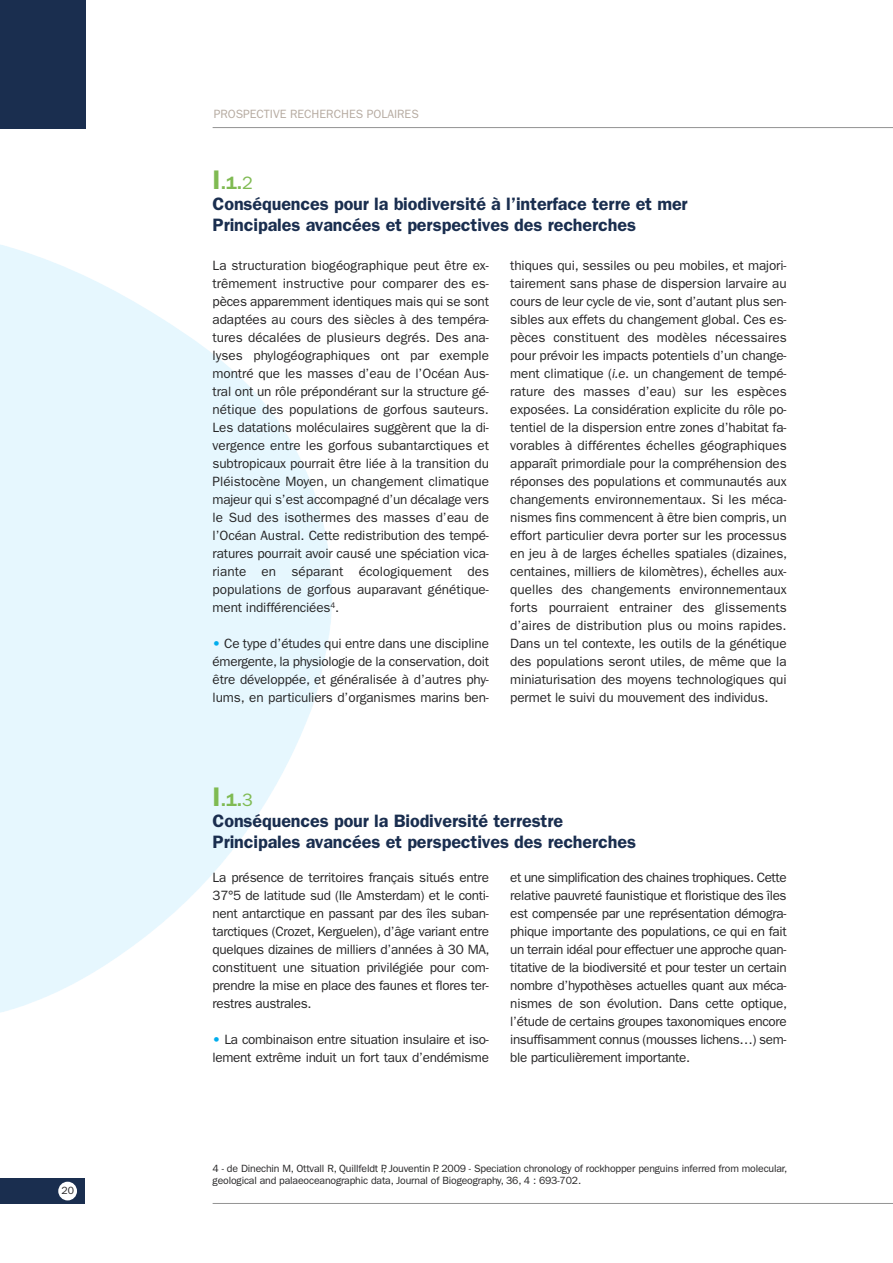
<style>
.page{position:relative;width:893px;height:1263px;background:#fff}
.page>*{position:absolute;margin:0;border:0;box-sizing:border-box;transform-origin:0 0}
.t1{font:600 18px/21px "Franklin Gothic";letter-spacing:-.005em;color:#1a2e4f}
.t2{font:13.5px/18px "Franklin Gothic";letter-spacing:-.025em;color:#272627;text-align:justify}
.t3{font:12px "Franklin Gothic";color:#b6aba1}
.t4{font:10.5px/12.6px "Franklin Gothic";letter-spacing:-.015em;color:#272627}
.s1{font-size:27px;color:#7fba52}
.s2{color:#7fba52}
.s3{font-weight:400;color:#7fba52}
.s4{font-weight:800;color:#00aded}
.s5{font-style:italic}
</style>
<div class="page">
<hr style="left:213px;top:127px;width:680px;height:1px;background:#939393">
<hr style="left:213px;top:1203px;width:680px;height:1px;background:#939393">
<div style="left:0;top:0;width:85px;height:129px;background:#1a2e4f"></div>
<div style="left:0;top:1178px;width:85px;height:25px;background:#1a2e4f"></div>
<div style="left:58px;top:1182px;width:19px;height:18px;background:#fff;border-radius:50%"></div>
<p class="t4" style="left:62px;top:1185px;width:14px">20</p>
<p class="t3" style="left:214px;top:110px;width:207px">PROSPECTIVE RECHERCHES POLAIRES</p>
<p class="t1" style="left:213px;top:173px;width:477px"><span class="s1">I</span><span class="s2">.1.</span><span class="s3">2<br></span>Conséquences pour la biodiversité à l’interface terre et mer<br>Principales avancées et perspectives des recherches</p>
<p class="t2" style="left:213px;top:257px;width:278px">La structuration biogéographique peut être ex&shy;trêmement instructive pour comparer des es&shy;pèces apparemment identiques mais qui se sont adaptées au cours des siècles à des tempéra&shy;tures décalées de plusieurs degrés. Des ana&shy;lyses phylogéographiques ont par exemple montré que les masses d’eau de l’Océan Aus&shy;tral ont un rôle prépondérant sur la structure gé&shy;nétique des populations de gorfous sauteurs.<br>Les datations moléculaires suggèrent que la di&shy;vergence entre les gorfous subantarctiques et subtropicaux pourrait être liée à la transition du Pléistocène Moyen, un changement climatique majeur qui s’est accompagné d’un décalage vers le Sud des isothermes des masses d’eau de l’Océan Austral. Cette redistribution des tempé&shy;ratures pourrait avoir causé une spéciation vica&shy;riante en séparant écologiquement des populations de gorfous auparavant génétique&shy;ment indifférenciées<sup>4</sup>.</p>
<p class="t2" style="left:213px;top:635px;width:278px"><span class="s4">•</span> Ce type d’études qui entre dans une discipline émergente, la physiologie de la conservation, doit être développée, et généralisée à d’autres phy&shy;lums, en particuliers d’organismes marins ben-</p>
<p class="t2" style="left:510px;top:257px;width:279px">thiques qui, sessiles ou peu mobiles, et majori&shy;tairement sans phase de dispersion larvaire au cours de leur cycle de vie, sont d’autant plus sen&shy;sibles aux effets du changement global. Ces es&shy;pèces constituent des modèles nécessaires pour prévoir les impacts potentiels d’un change&shy;ment climatique (<span class="s5">i.e</span>. un changement de tempé&shy;rature des masses d’eau) sur les espèces exposées. La considération explicite du rôle po&shy;tentiel de la dispersion entre zones d’habitat fa&shy;vorables à différentes échelles géographiques apparaît primordiale pour la compréhension des réponses des populations et communautés aux changements environnementaux. Si les méca&shy;nismes fins commencent à être bien compris, un effort particulier devra porter sur les processus en jeu à de larges échelles spatiales (dizaines, centaines, milliers de kilomètres), échelles aux&shy;quelles des changements environnementaux forts pourraient entrainer des glissements d’aires de distribution plus ou moins rapides.<br>Dans un tel contexte, les outils de la génétique des populations seront utiles, de même que la miniaturisation des moyens technologiques qui permet le suivi du mouvement des individus.</p>
<p class="t1" style="left:213px;top:790px;width:425px"><span class="s1">I</span><span class="s2">.1.</span><span class="s3">3<br></span>Conséquences pour la Biodiversité terrestre<br>Principales avancées et perspectives des recherches</p>
<p class="t2" style="left:213px;top:869px;width:279px">La présence de territoires français situés entre 37°5 de latitude sud (Ile Amsterdam) et le conti&shy;nent antarctique en passant par des îles suban&shy;tarctiques (Crozet, Kerguelen), d’âge variant entre quelques dizaines de milliers d’années à 30 MA, constituent une situation privilégiée pour com&shy;prendre la mise en place des faunes et flores ter&shy;restres australes.</p>
<p class="t2" style="left:213px;top:1031px;width:278px"><span class="s4">•</span> La combinaison entre situation insulaire et iso&shy;lement extrême induit un fort taux d’endémisme</p>
<p class="t2" style="left:510px;top:869px;width:279px">et une simplification des chaines trophiques. Cette relative pauvreté faunistique et floristique des îles est compensée par une représentation démogra&shy;phique importante des populations, ce qui en fait un terrain idéal pour effectuer une approche quan&shy;titative de la biodiversité et pour tester un certain nombre d’hypothèses actuelles quant aux méca&shy;nismes de son évolution. Dans cette optique, l’étude de certains groupes taxonomiques encore insuffisamment connus (mousses lichens…) sem&shy;ble particulièrement importante.</p>
<p class="t4" style="left:213px;top:1162px;width:576px">4 - de Dinechin M, Ottvall R, Quillfeldt P, Jouventin P. 2009 - Speciation chronology of rockhopper penguins inferred from molecular, geological and palaeoceanographic data, Journal of Biogeography, 36, 4 : 693-702.</p>
</div>
